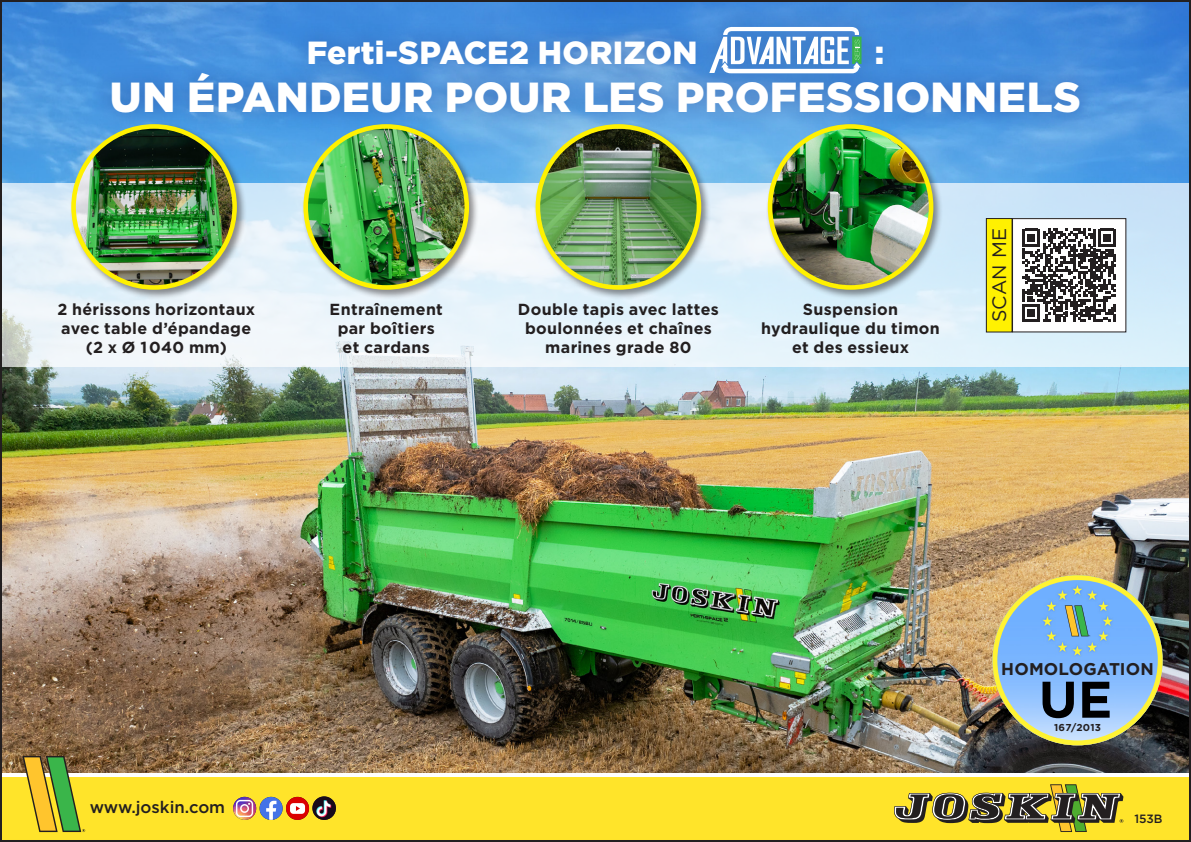
<style>
.page{position:relative;width:1191px;height:842px;background:#fff}
.page>*{position:absolute;margin:0;border:0;box-sizing:border-box;transform-origin:0 0}
.t1{font:900 42px "Gotham";letter-spacing:.01em;color:#fff}
.t2{font:900 32px "Gotham";letter-spacing:.005em;color:#fff}
.Sous-titres{font:19.4px "Gotham";letter-spacing:.015em;color:#231f20}
.t3{font:700 17px "Gotham";letter-spacing:.005em;color:#231f20}
.t4{font:500 16.8px "Gotham";color:#231f20}
.points_forts{font:700 16px/19.2px "Gotham";letter-spacing:.02em;color:#231f20;text-align:center}
.t5{font:500 12px "Gotham";color:#231f20}
.t6{font:700 10px "Gotham";letter-spacing:.02em;color:#231f20}
</style>
<div class="page">
<img style="left:3px;top:3px;width:1185px;height:769px">
<svg style="left:3px;top:183px;width:1185px;height:184px;fill:#e5f3fb"></svg>
<div style="left:1012px;top:219px;width:113px;height:113px;background:#fff"></div>
<svg style="left:1022px;top:229px;width:93px;height:93px"></svg>
<div style="left:1012px;top:218px;width:114px;height:114px;border:1px solid #231f20"></div>
<div style="left:986px;top:219px;width:26px;height:113px;background:#fff101"></div>
<div style="left:986px;top:218px;width:26px;height:114px;border:1px solid #231f20"></div>
<div style="left:91px;top:6px;width:1008px;height:127px;background:#253f8e;opacity:.5"></div>
<svg style="left:709px;top:27px;width:152px;height:46px"></svg>
<div style="left:69px;top:122px;width:178px;height:178px;background:#231f20;opacity:.5"></div>
<img style="left:74px;top:126px;width:161px;height:161px;border-radius:80px">
<div style="left:71px;top:124px;width:166px;height:166px;border:5px solid #fff101;border-radius:50%"></div>
<div style="left:301px;top:122px;width:178px;height:178px;background:#231f20;opacity:.5"></div>
<img style="left:306px;top:126px;width:161px;height:161px;border-radius:80px">
<div style="left:303px;top:124px;width:166px;height:166px;border:5px solid #fff101;border-radius:50%"></div>
<div style="left:533px;top:122px;width:178px;height:178px;background:#231f20;opacity:.5"></div>
<img style="left:538px;top:129px;width:161px;height:156px">
<div style="left:535px;top:124px;width:166px;height:166px;border:5px solid #fff101;border-radius:50%"></div>
<div style="left:765px;top:122px;width:178px;height:178px;background:#231f20;opacity:.5"></div>
<img style="left:770px;top:126px;width:161px;height:161px;border-radius:80px">
<div style="left:767px;top:124px;width:166px;height:166px;border:5px solid #fff101;border-radius:50%"></div>
<img style="left:992px;top:575px;width:170px;height:170px;border-radius:85px">
<div style="left:992px;top:575px;width:170px;height:170px;border:5px solid #fff101;border-radius:50%"></div>
<svg style="left:1082px;top:682px;width:27px;height:36px"></svg>
<svg style="left:1042px;top:682px;width:32px;height:36px"></svg>
<svg style="left:1064px;top:605px;width:26px;height:31px"></svg>
<div style="left:0;top:777px;width:1191px;height:65px;background:#ffe42a"></div>
<svg style="left:22px;top:756px;width:63px;height:76px"></svg>
<svg style="left:233px;top:797px;width:23px;height:23px"></svg>
<svg style="left:236px;top:800px;width:17px;height:17px"></svg>
<svg style="left:260px;top:797px;width:23px;height:23px"></svg>
<svg style="left:266px;top:801px;width:10px;height:19px"></svg>
<svg style="left:286px;top:797px;width:23px;height:23px"></svg>
<div style="left:290px;top:803px;width:15px;height:11px;background:#fff;border-radius:3px"></div>
<svg style="left:296px;top:806px;width:4px;height:5px"></svg>
<img style="left:312px;top:796px;width:24px;height:24px;border-radius:12px">
<svg style="left:894px;top:784px;width:229px;height:48px"></svg>
<p class="t2" style="left:307px;top:34px;width:392px">Ferti-SPACE2 HORIZON</p>
<p class="t2" style="left:874px;top:34px;width:11px">:</p>
<p class="t1" style="left:110px;top:73px;width:972px">UN ÉPANDEUR POUR LES PROFESSIONNELS</p>
<p class="points_forts" style="left:57px;top:299px;width:199px">2 hérissons horizontaux avec table d’épandage (2 x Ø 1040 mm)</p>
<p class="points_forts" style="left:329px;top:299px;width:115px">Entraînement par boîtiers et cardans</p>
<p class="points_forts" style="left:761px;top:299px;width:180px">Suspension hydraulique du timon et des essieux</p>
<p class="points_forts" style="left:518px;top:299px;width:202px">Double tapis avec lattes boulonnées et chaînes marines grade 80</p>
<p class="Sous-titres" style="left:988px;top:322px;width:96px;rotate:-90deg">SCAN ME</p>
<p class="t4" style="left:90px;top:798px;width:137px">www.joskin.com</p>
<p class="t3" style="left:1001px;top:659px;width:154px">HOMOLOGATION</p>
<p class="t6" style="left:1054px;top:722px;width:48px">167/2013</p>
<p class="t5" style="left:1134px;top:812px;width:30px">153B</p>
</div>
